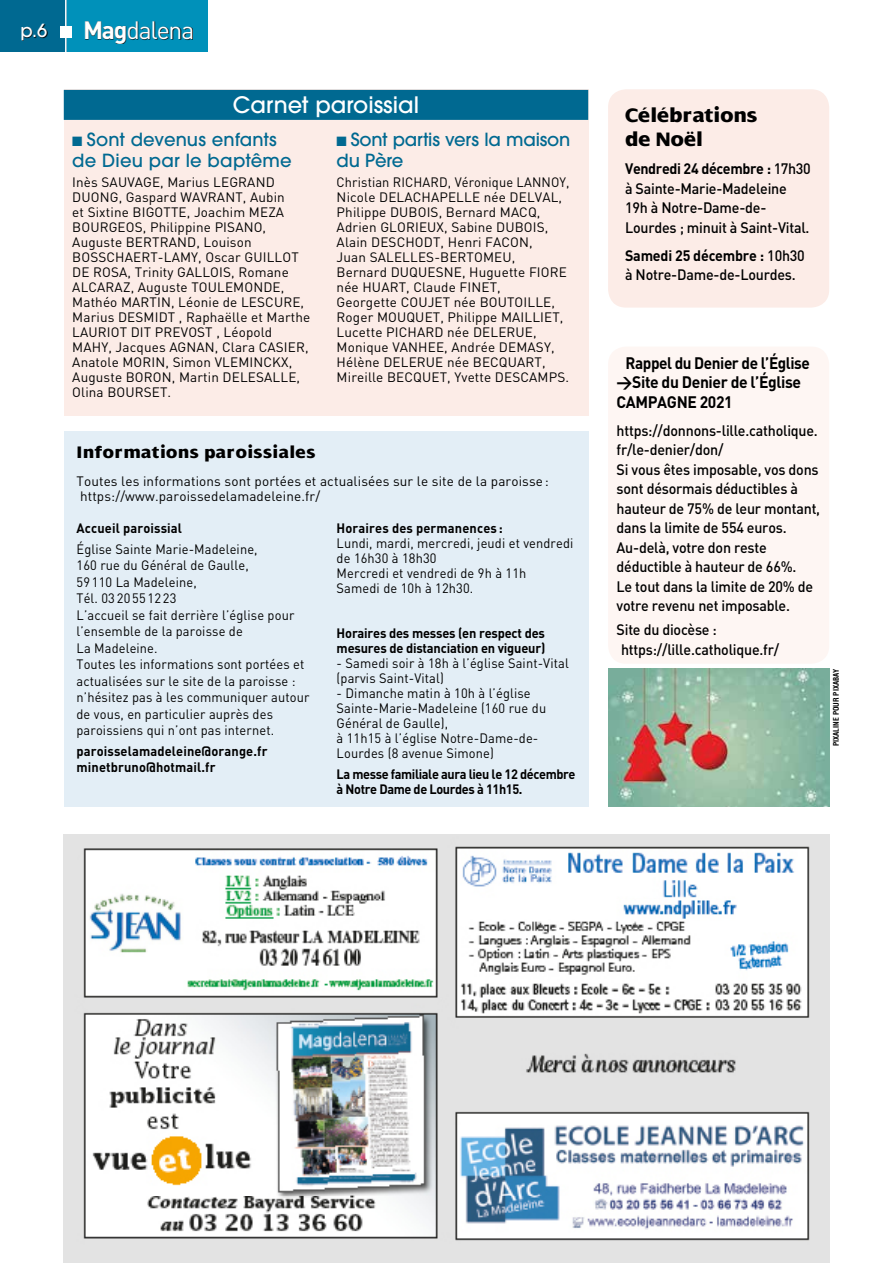
<style>
.page{position:relative;width:893px;height:1263px;background:#fff}
.page>*{position:absolute;margin:0;border:0;box-sizing:border-box;transform-origin:0 0}
.t1{font:24.75px "DIN";letter-spacing:-.05em;color:#fff}
.t2{font:500 22.5px "Avant Garde";color:#fff}
.t3{font:800 21px/24px "Dialog";color:#000}
.t4{font:500 18px/21.6px "Avant Garde";letter-spacing:.01em;color:#006991}
.t5{font:500 18px/21.6px "Avant Garde";letter-spacing:-.01em;color:#006991}
.t6{font:800 18px "Dialog";letter-spacing:.025em;color:#000}
.t7{font:500 18px "Avant Garde";color:#fff}
.t8{font:700 16.5px/19.5px "DIN";letter-spacing:-.025em;color:#000;scale:.93 1}
.t9{font:500 15px/19.5px "DIN";letter-spacing:-.015em;color:#000;scale:.95 1}
.t10{font:13.5px/15px "DIN";letter-spacing:.01em;color:#000;scale:.95 1}
.t11{font:13.5px/15px "DIN";letter-spacing:.01em;color:#000}
.t12{font:700 13.5px/16.5px "DIN";letter-spacing:.01em;color:#000;scale:.95 1}
.t13{font:700 13.5px/15px "DIN";letter-spacing:-.015em;color:#000;scale:.95 1}
.t14{font:700 13.5px/15px "DIN";letter-spacing:-.015em;color:#000;scale:.94 1}
.t15{font:700 condensed 7.5px "Helvetica";color:#000}
.s1{font-weight:700}
</style>
<div class="page">
<div style="left:66px;top:0;width:142px;height:51px;background:#0091ba"></div>
<div style="left:0;top:0;width:66px;height:51px;background:#006991"></div>
<svg style="left:22px;top:24px;width:25px;height:17px"></svg>
<div style="left:60px;top:26px;width:11px;height:12px;background:#fff"></div>
<hr style="left:65px;top:0;width:2px;height:53px;background:#fff">
<svg style="left:86px;top:21px;width:107px;height:23px"></svg>
<div style="left:64px;top:89px;width:524px;height:327px;background:#fcece7"></div>
<div style="left:64px;top:90px;width:524px;height:30px;background:#006991"></div>
<div style="left:64px;top:432px;width:524px;height:375px;background:#e3eef6"></div>
<div style="left:608px;top:89px;width:221px;height:219px;background:#fcece7;border-radius:18px"></div>
<img style="left:608px;top:668px;width:221px;height:138px">
<div style="left:608px;top:347px;width:221px;height:317px;background:#fef6f3;border-radius:18px"></div>
<img style="left:64px;top:835px;width:765px;height:428px">
<h3 class="t7" style="left:20px;top:19px;width:28px">p.6</h3>
<h1 class="t1" style="left:83px;top:14px;width:113px"><span class="s1">Mag</span>dalena</h1>
<h2 class="t2" style="left:233px;top:91px;width:188px">Carnet paroissial</h2>
<h3 class="t4" style="left:72px;top:128px;width:221px">■ Sont devenus enfants de Dieu par le baptême</h3>
<p class="t11" style="left:72px;top:174px;width:240px">Inès SAUVAGE, Marius LEGRAND<br>DUONG, Gaspard WAVRANT, Aubin<br>et Sixtine BIGOTTE, Joachim MEZA<br>BOURGEOS, Philippine PISANO,<br>Auguste BERTRAND, Louison<br>BOSSCHAERT-LAMY, Oscar GUILLOT<br>DE ROSA, Trinity GALLOIS, Romane<br>ALCARAZ, Auguste TOULEMONDE,<br>Mathéo MARTIN, Léonie de LESCURE,<br>Marius DESMIDT , Raphaëlle et Marthe<br>LAURIOT DIT PREVOST , Léopold<br>MAHY, Jacques AGNAN, Clara CASIER,<br>Anatole MORIN, Simon VLEMINCKX,<br>Auguste BORON, Martin DELESALLE,<br>Olina BOURSET.</p>
<h3 class="t5" style="left:337px;top:128px;width:235px">■ Sont partis vers la maison du Père</h3>
<p class="t10" style="left:337px;top:174px;width:247px">Christian RICHARD, Véronique LANNOY,<br>Nicole DELACHAPELLE née DELVAL,<br>Philippe DUBOIS, Bernard MACQ,<br>Adrien GLORIEUX, Sabine DUBOIS,<br>Alain DESCHODT, Henri FACON,<br>Juan SALELLES-BERTOMEU,<br>Bernard DUQUESNE, Huguette FIORE née HUART, Claude FINET,<br>Georgette COUJET née BOUTOILLE,<br>Roger MOUQUET, Philippe MAILLIET,<br>Lucette PICHARD née DELERUE,<br>Monique VANHEE, Andrée DEMASY,<br>Hélène DELERUE née BECQUART,<br>Mireille BECQUET, Yvette DESCAMPS.</p>
<h3 class="t6" style="left:77px;top:443px;width:240px">Informations paroissiales</h3>
<p class="t11" style="left:77px;top:473px;width:474px">Toutes les informations sont portées et actualisées sur le site de la paroisse : https://www.paroissedelamadeleine.fr/</p>
<p class="t12" style="left:77px;top:519px;width:113px">Accueil paroissial</p>
<p class="t10" style="left:77px;top:540px;width:247px;line-height:16.5px">Église Sainte Marie-Madeleine,<br>160 rue du Général de Gaulle,<br>59 110 La Madeleine,<br>Tél. 03 20 55 12 23<br>L’accueil se fait derrière l’église pour l’ensemble de la paroisse de<br>La Madeleine.<br>Toutes les informations sont portées et actualisées sur le site de la paroisse : n’hésitez pas à les communiquer autour de vous, en particulier auprès des paroissiens qui n’ont pas internet.</p>
<p class="t12" style="left:77px;top:742px;width:203px">paroisselamadeleine@orange.fr minetbruno@hotmail.fr</p>
<p class="t12" style="left:337px;top:519px;width:176px">Horaires des permanences :</p>
<p class="t10" style="left:337px;top:535px;width:251px">Lundi, mardi, mercredi, jeudi et vendredi de 16h30 à 18h30<br>Mercredi et vendredi de 9h à 11h<br>Samedi de 10h à 12h30.</p>
<p class="t13" style="left:337px;top:625px;width:221px">Horaires des messes (en respect des mesures de distanciation en vigueur)</p>
<p class="t10" style="left:337px;top:655px;width:246px">- Samedi soir à 18h à l’église Saint-Vital (parvis Saint-Vital)</p>
<p class="t10" style="left:337px;top:685px;width:222px">- Dimanche matin à 10h à l’église<br>Sainte-Marie-Madeleine (160 rue du<br>Général de Gaulle),<br>à 11h15 à l’église Notre-Dame-de-<br>Lourdes (8 avenue Simone)</p>
<p class="t14" style="left:337px;top:766px;width:256px">La messe familiale aura lieu le 12 décembre à Notre Dame de Lourdes à 11h15.</p>
<h3 class="t3" style="left:625px;top:104px;width:134px">Célébrations de Noël</h3>
<p class="t9" style="left:625px;top:159px;width:197px"><span class="s1">Vendredi 24 décembre :</span> 17h30 à Sainte-Marie-Madeleine<br>19h à Notre-Dame-de-<br>Lourdes ; minuit à Saint-Vital.</p>
<p class="t9" style="left:625px;top:245px;width:191px"><span class="s1">Samedi 25 décembre :</span> 10h30 à Notre-Dame-de-Lourdes.</p>
<p class="t8" style="left:617px;top:352px;width:209px;text-indent:9px">Rappel du Denier de l’Église &gt;Site du Denier de l’Église<br>CAMPAGNE 2021</p>
<p class="t9" style="left:617px;top:420px;width:216px">https://donnons-lille.catholique. fr/le-denier/don/<br>Si vous êtes imposable, vos dons sont désormais déductibles à hauteur de 75% de leur montant, dans la limite de 554 euros.<br>Au-delà, votre don reste déductible à hauteur de 66%.<br>Le tout dans la limite de 20% de votre revenu net imposable.</p>
<p class="t9" style="left:621px;top:619px;width:168px;text-indent:-5px">Site du diocèse : https://lille.catholique.fr/</p>
<p class="t15" style="left:831px;top:746px;width:79px;rotate:-90deg">PIXALINE POUR PIXABAY</p>
</div>
